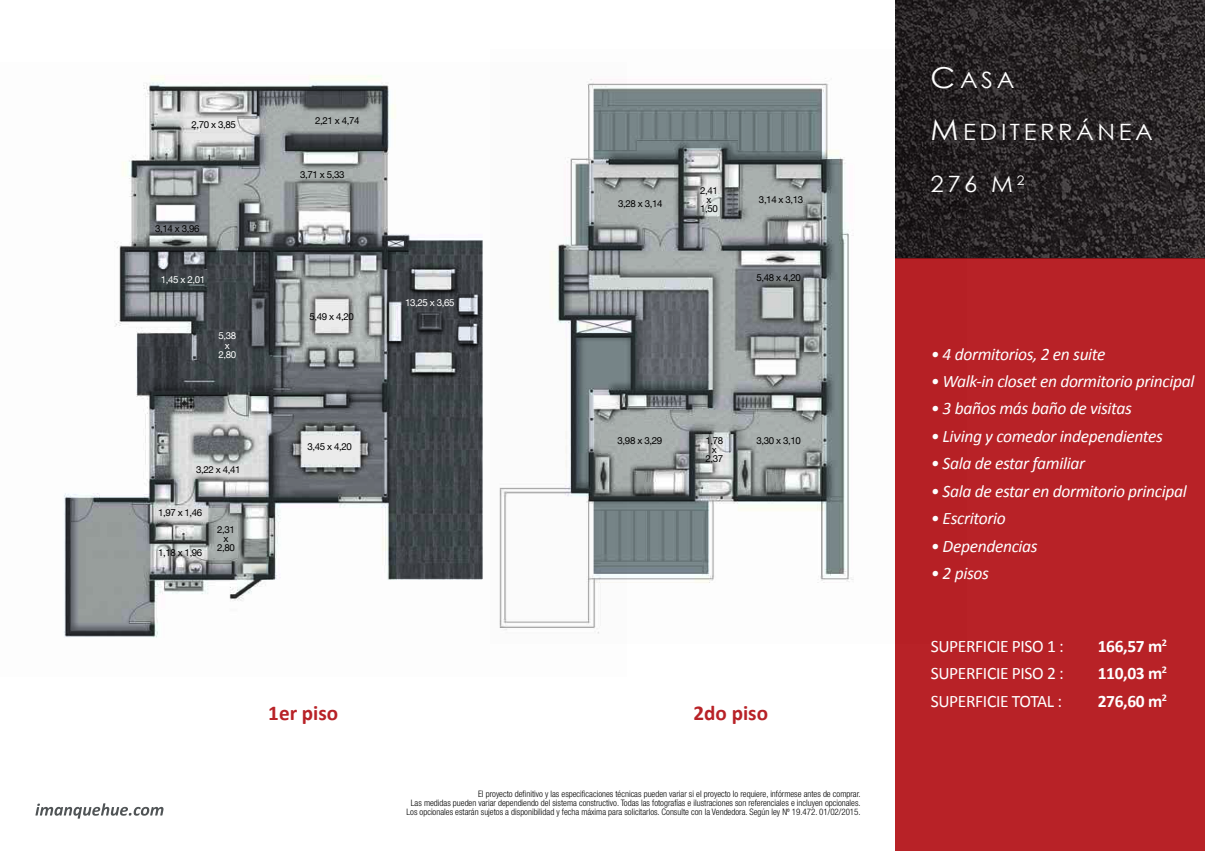
<style>
.page{position:relative;width:1205px;height:851px;background:#fff}
.page>*{position:absolute;margin:0;border:0;box-sizing:border-box;transform-origin:0 0}
.t1{font:22.5px "Century Gothic";letter-spacing:.15em;color:#fff;scale:1.06 1}
.t2{font:700 21.12px "Calibri";color:#b82227}
.t3{font:italic 17.5px "Calibri";letter-spacing:-.02em;color:#fff}
.t4{font:17.5px "Calibri";letter-spacing:-.02em;color:#fff}
.t5{font:700 17.5px "Calibri";letter-spacing:-.02em;color:#fff}
.t6{font:9.75px/9.1px "Helvetica Neue";letter-spacing:-.04em;color:#000;text-align:center}
.t7{font:9.75px/9.1px "Helvetica Neue";letter-spacing:-.04em;color:#fff;text-align:center}
.t8{font:300 condensed 8.88px/9.4px "Helvetica Neue LT Std";color:#000;text-align:right}
.s1{font-size:28.75px}
</style>
<div class="page">
<div style="left:895px;top:259px;width:310px;height:591px;background:#b82227"></div>
<svg style="left:35px;top:803px;width:128px;height:15px"></svg>
<svg style="left:895px;top:0;width:310px;height:259px;background:#2b2627"></svg>
<img style="left:64px;top:76px;width:419px;height:562px">
<img style="left:499px;top:49px;width:468px;height:585px">
<p class="t6" style="left:192px;top:120px;width:46px">2,70 x 3,85</p>
<p class="t6" style="left:155px;top:225px;width:46px">3,14 x 3,96</p>
<p class="t7" style="left:161px;top:275px;width:46px">1,45 x 2,01</p>
<p class="t7" style="left:218px;top:332px;width:19px">5,38 x<br>2,80</p>
<p class="t6" style="left:196px;top:465px;width:46px">3,22 x 4,41</p>
<p class="t6" style="left:158px;top:508px;width:46px">1,97 x 1,46</p>
<p class="t6" style="left:217px;top:525px;width:19px">2,31 x<br>2,80</p>
<p class="t6" style="left:158px;top:548px;width:46px">1,18 x 1,96</p>
<p class="t6" style="left:315px;top:116px;width:46px">2,21 x 4,74</p>
<p class="t6" style="left:300px;top:171px;width:46px">3,71 x 5,33</p>
<p class="t6" style="left:309px;top:312px;width:46px">5,49 x 4,20</p>
<p class="t7" style="left:405px;top:298px;width:51px">13,25 x 3,65</p>
<p class="t6" style="left:308px;top:443px;width:46px">3,45 x 4,20</p>
<p class="t6" style="left:618px;top:200px;width:46px">3,28 x 3,14</p>
<p class="t6" style="left:700px;top:186px;width:19px">2,41 x<br>1,50</p>
<p class="t6" style="left:759px;top:195px;width:46px">3,14 x 3,13</p>
<p class="t6" style="left:756px;top:274px;width:46px">5,48 x 4,20</p>
<p class="t6" style="left:617px;top:436px;width:46px">3,98 x 3,29</p>
<p class="t6" style="left:756px;top:436px;width:46px">3,30 x 3,10</p>
<p class="t6" style="left:705px;top:436px;width:19px">1,78 x<br>2,37</p>
<h2 class="t2" style="left:268px;top:699px;width:71px">1er piso</h2>
<h2 class="t2" style="left:693px;top:699px;width:76px">2do piso</h2>
<p class="t8" style="left:406px;top:788px;width:456px">El proyecto definitivo y las especificaciones técnicas pueden variar si el proyecto lo requiere, infórmese antes de comprar.<br>Las medidas pueden variar dependiendo del sistema constructivo. Todas las fotografías e ilustraciones son referenciales e incluyen opcionales.<br>Los opcionales estarán sujetos a disponibilidad y fecha máxima para solicitarlos. Consulte con la Vendedora. Según ley Nº 19.472. 01/02/2015.</p>
<h1 class="t1" style="left:930px;top:66px;width:81px"><span class="s1">C</span>ASA</h1>
<h1 class="t1" style="left:930px;top:118px;width:211px"><span class="s1">M</span>EDITERRÁNEA</h1>
<h1 class="t1" style="left:930px;top:170px;width:90px">276 M<sup>2</sup></h1>
<h3 class="t3" style="left:930px;top:342px;width:176px">• 4 dormitorios, 2 en suite</h3>
<h3 class="t3" style="left:930px;top:369px;width:265px">• Walk-in closet en dormitorio principal</h3>
<h3 class="t3" style="left:930px;top:396px;width:203px">• 3 baños más baño de visitas</h3>
<h3 class="t3" style="left:930px;top:424px;width:234px">• Living y comedor independientes</h3>
<h3 class="t3" style="left:930px;top:451px;width:156px">• Sala de estar familiar</h3>
<h3 class="t3" style="left:930px;top:479px;width:258px">• Sala de estar en dormitorio principal</h3>
<h3 class="t3" style="left:930px;top:506px;width:77px">• Escritorio</h3>
<h3 class="t3" style="left:930px;top:534px;width:109px">• Dependencias</h3>
<h3 class="t3" style="left:930px;top:561px;width:60px">• 2 pisos</h3>
<h3 class="t4" style="left:930px;top:634px;width:135px">SUPERFICIE PISO 1 :</h3>
<h3 class="t5" style="left:1097px;top:634px;width:71px">166,57 m<sup>2</sup></h3>
<h3 class="t4" style="left:930px;top:662px;width:135px">SUPERFICIE PISO 2 :</h3>
<h3 class="t5" style="left:1097px;top:662px;width:71px">110,03 m<sup>2</sup></h3>
<h3 class="t4" style="left:930px;top:689px;width:133px">SUPERFICIE TOTAL :</h3>
<h3 class="t5" style="left:1097px;top:689px;width:71px">276,60 m<sup>2</sup></h3>
</div>
